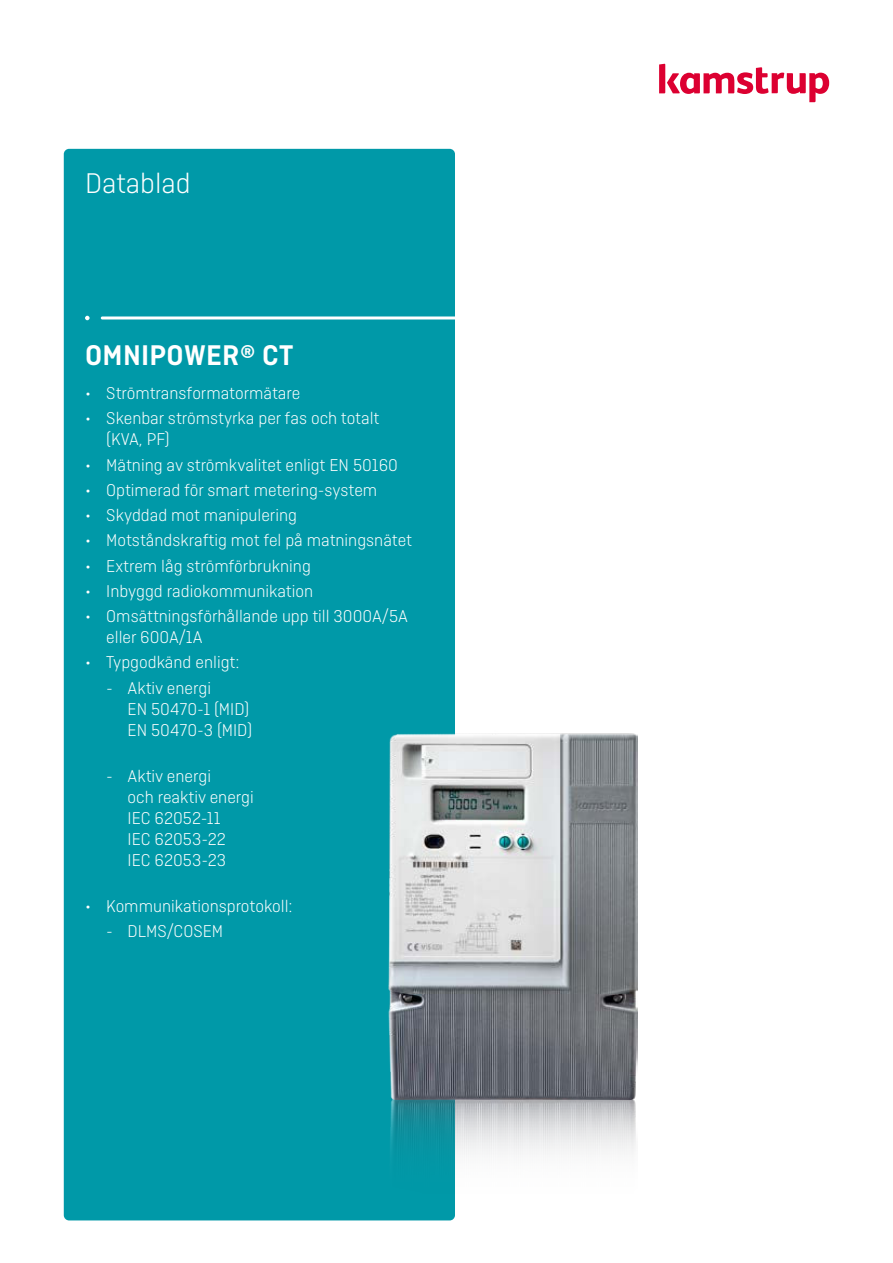
<style>
.page{position:relative;width:893px;height:1263px;background:#fff}
.page>*{position:absolute;margin:0;border:0;box-sizing:border-box;transform-origin:0 0}
.t1{font:600 30px "Ciutadella";letter-spacing:.01em;color:#fff}
.t2{font:300 30px "Ciutadella";color:#fff}
.t3{font:300 18px/21px "Ciutadella";color:#fff}
</style>
<div class="page">
<div style="left:64px;top:149px;width:391px;height:1071px;background:#0099a8;border-radius:5px"></div>
<img style="left:388px;top:733px;width:250px;height:488px">
<svg style="left:85px;top:316px;width:370px;height:4px"></svg>
<svg style="left:659px;top:64px;width:170px;height:38px"></svg>
<h1 class="t2" style="left:85px;top:168px;width:107px">Datablad</h1>
<h1 class="t1" style="left:85px;top:342px;width:210px">OMNIPOWER® CT</h1>
<p class="t3" style="left:85px;top:383px;width:217px">• Strömtransformatormätare</p>
<p class="t3" style="left:106px;top:408px;width:275px;text-indent:-21px">• Skenbar strömstyrka per fas och totalt (KVA, PF)</p>
<p class="t3" style="left:85px;top:454px;width:314px">• Mätning av strömkvalitet enligt EN 50160</p>
<p class="t3" style="left:85px;top:480px;width:294px">• Optimerad för smart metering-system</p>
<p class="t3" style="left:85px;top:505px;width:214px">• Skyddad mot manipulering</p>
<p class="t3" style="left:85px;top:530px;width:328px">• Motståndskraftig mot fel på matningsnätet</p>
<p class="t3" style="left:85px;top:555px;width:227px">• Extrem låg strömförbrukning</p>
<p class="t3" style="left:85px;top:581px;width:230px">• Inbyggd radiokommunikation</p>
<p class="t3" style="left:106px;top:606px;width:303px;text-indent:-21px">• Omsättningsförhållande upp till 3000A/5A eller 600A/1A</p>
<p class="t3" style="left:85px;top:652px;width:156px">• Typgodkänd enligt:</p>
<p class="t3" style="left:128px;top:677px;width:126px;text-indent:-21px">- Aktiv energi<br>EN 50470-1 (MID)<br>EN 50470-3 (MID)</p>
<p class="t3" style="left:128px;top:766px;width:128px;text-indent:-21px">- Aktiv energi<br>och reaktiv energi<br>IEC 62052-11<br>IEC 62053-22<br>IEC 62053-23</p>
<p class="t3" style="left:85px;top:896px;width:209px">• Kommunikationsprotokoll:</p>
<p class="t3" style="left:106px;top:921px;width:118px">- DLMS/COSEM</p>
</div>
